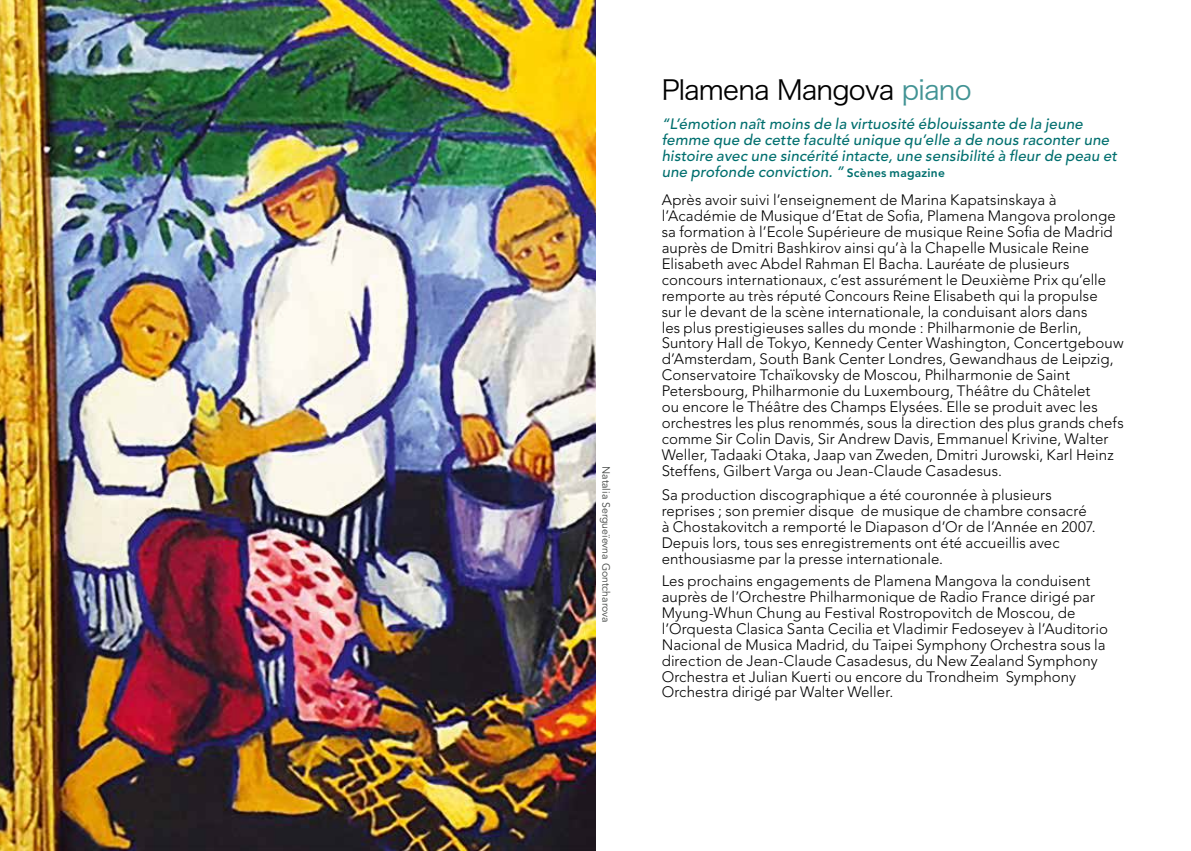
<style>
.page{position:relative;width:1191px;height:851px;background:#fff}
.page>*{position:absolute;margin:0;border:0;box-sizing:border-box;transform-origin:0 0}
.t1{font:27px "Hira Kaku Pro W3";letter-spacing:-.03em;color:#000}
.t2{font:300 15px/15.9px "Avenir";letter-spacing:.005em;color:#000}
.t3{font:italic 500 15px/15.9px "Avenir LT Std";letter-spacing:.01em;color:#006f6e}
.t4{font:10.5px "Avenir LT Std";color:#434644}
.s1{color:#429394}
.s2{font-weight:800;font-style:normal;font-size:12px}
</style>
<div class="page">
<img style="left:0;top:0;width:595px;height:850px">
<p class="t4" style="left:612px;top:466px;width:158px;rotate:90deg">Natalia Sergueïevna Gontcharova</p>
<h1 class="t1" style="left:661px;top:66px;width:311px">Plamena Mangova <span class="s1">piano</span></h1>
<p class="t3" style="left:661px;top:116px;width:457px">“L’émotion naît moins de la virtuosité éblouissante de la jeune femme que de cette faculté unique qu’elle a de nous raconter une histoire avec une sincérité intacte, une sensibilité à fleur de peau et une profonde conviction. ” <span class="s2">Scènes magazine</span></p>
<p class="t2" style="left:661px;top:192px;width:463px">Après avoir suivi l’enseignement de Marina Kapatsinskaya à l’Académie de Musique d’Etat de Sofia, Plamena Mangova prolonge sa formation à l’Ecole Supérieure de musique Reine Sofia de Madrid auprès de Dmitri Bashkirov ainsi qu’à la Chapelle Musicale Reine Elisabeth avec Abdel Rahman El Bacha. Lauréate de plusieurs concours internationaux, c’est assurément le Deuxième Prix qu’elle remporte au très réputé Concours Reine Elisabeth qui la propulse<br>sur le devant de la scène internationale, la conduisant alors dans<br>les plus prestigieuses salles du monde : Philharmonie de Berlin, Suntory Hall de Tokyo, Kennedy Center Washington, Concertgebouw d’Amsterdam, South Bank Center Londres, Gewandhaus de Leipzig, Conservatoire Tchaïkovsky de Moscou, Philharmonie de Saint Petersbourg, Philharmonie du Luxembourg, Théâtre du Châtelet<br>ou encore le Théâtre des Champs Elysées. Elle se produit avec les orchestres les plus renommés, sous la direction des plus grands chefs comme Sir Colin Davis, Sir Andrew Davis, Emmanuel Krivine, Walter Weller, Tadaaki Otaka, Jaap van Zweden, Dmitri Jurowski, Karl Heinz Steffens, Gilbert Varga ou Jean-Claude Casadesus.</p>
<p class="t2" style="left:661px;top:487px;width:435px">Sa production discographique a été couronnée à plusieurs reprises ; son premier disque de musique de chambre consacré à Chostakovitch a remporté le Diapason d’Or de l’Année en 2007.<br>Depuis lors, tous ses enregistrements ont été accueillis avec enthousiasme par la presse internationale.</p>
<p class="t2" style="left:661px;top:573px;width:448px">Les prochains engagements de Plamena Mangova la conduisent auprès de l’Orchestre Philharmonique de Radio France dirigé par Myung-Whun Chung au Festival Rostropovitch de Moscou, de l’Orquesta Clasica Santa Cecilia et Vladimir Fedoseyev à l’Auditorio Nacional de Musica Madrid, du Taipei Symphony Orchestra sous la direction de Jean-Claude Casadesus, du New Zealand Symphony Orchestra et Julian Kuerti ou encore du Trondheim Symphony Orchestra dirigé par Walter Weller.</p>
</div>
